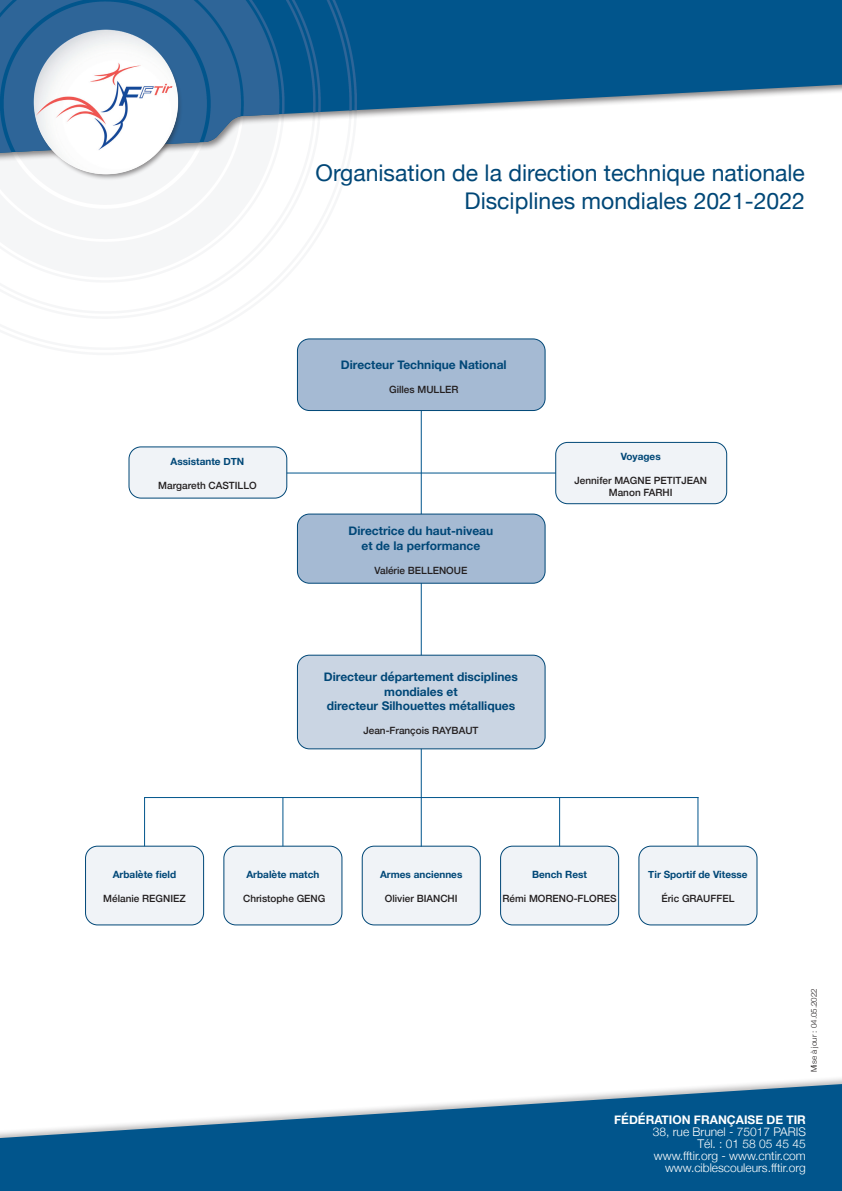
<style>
.page{position:relative;width:842px;height:1191px;background:#fff}
.page>*{position:absolute;margin:0;border:0;box-sizing:border-box;transform-origin:0 0}
.t1{font:23px "Helvetica Neue";color:#004777}
.t2{font:700 12px/14.4px "Helvetica Neue";color:#004777;text-align:center}
.t3{font:300 12px "Helvetica Neue";color:#fff}
.t4{font:700 12px "Helvetica Neue";color:#fff}
.t5{font:500 10px "Helvetica Neue";color:#231f20}
.t6{font:700 10px "Helvetica Neue";color:#004777}
.t7{font:300 8px "Helvetica Neue";color:#231f20}
</style>
<div class="page">
<hr style="left:276px;top:472px;width:290px;height:1px;background:#01558c">
<hr style="left:144px;top:797px;width:554px;height:1px;background:#01558c">
<svg style="left:0;top:1084px;width:842px;height:107px;fill:#01558c"></svg>
<svg style="left:404px;top:0;width:438px;height:115px;background:#266c9a"></svg>
<img style="left:223px;top:0;width:181px;height:145px">
<img style="left:0;top:0;width:223px;height:181px">
<hr style="left:421px;top:410px;width:1px;height:388px;background:#01558c">
<div style="left:556px;top:442px;width:171px;height:62px;background:#f0f3f7;border-radius:12px"></div>
<div style="left:555px;top:442px;width:172px;height:62px;border:1px solid #004777;border-radius:12px"></div>
<div style="left:129px;top:447px;width:158px;height:51px;background:#f0f3f7;border-radius:12px"></div>
<div style="left:128px;top:446px;width:159px;height:52px;border:1px solid #004777;border-radius:12px"></div>
<div style="left:297px;top:339px;width:248px;height:71px;background:#a5bad3;border-radius:12px"></div>
<div style="left:297px;top:338px;width:249px;height:73px;border:1px solid #004777;border-radius:12px"></div>
<div style="left:297px;top:514px;width:248px;height:69px;background:#a5bad3;border-radius:12px"></div>
<div style="left:297px;top:513px;width:249px;height:70px;border:1px solid #004777;border-radius:12px"></div>
<div style="left:297px;top:655px;width:248px;height:94px;background:#cad5e3;border-radius:12px"></div>
<div style="left:297px;top:654px;width:249px;height:95px;border:1px solid #004777;border-radius:12px"></div>
<div style="left:224px;top:846px;width:118px;height:79px;background:#f0f3f7;border-radius:12px"></div>
<div style="left:223px;top:845px;width:119px;height:80px;border:1px solid #004777;border-radius:12px"></div>
<div style="left:86px;top:846px;width:118px;height:79px;background:#f0f3f7;border-radius:12px"></div>
<div style="left:85px;top:845px;width:119px;height:80px;border:1px solid #004777;border-radius:12px"></div>
<div style="left:639px;top:846px;width:118px;height:79px;background:#f0f3f7;border-radius:12px"></div>
<div style="left:638px;top:845px;width:119px;height:80px;border:1px solid #004777;border-radius:12px"></div>
<div style="left:501px;top:846px;width:118px;height:79px;background:#f0f3f7;border-radius:12px"></div>
<div style="left:500px;top:845px;width:119px;height:80px;border:1px solid #004777;border-radius:12px"></div>
<div style="left:362px;top:846px;width:118px;height:79px;background:#f0f3f7;border-radius:12px"></div>
<div style="left:362px;top:845px;width:119px;height:80px;border:1px solid #004777;border-radius:12px"></div>
<hr style="left:282px;top:797px;width:1px;height:49px;background:#01558c">
<hr style="left:421px;top:798px;width:1px;height:48px;background:#01558c">
<hr style="left:144px;top:797px;width:1px;height:49px;background:#01558c">
<hr style="left:559px;top:797px;width:1px;height:49px;background:#01558c">
<hr style="left:697px;top:797px;width:1px;height:48px;background:#01558c">
<p class="t1" style="left:316px;top:156px;width:491px">Organisation de la direction technique nationale</p>
<p class="t1" style="left:464px;top:184px;width:342px">Disciplines mondiales 2021-2022</p>
<p class="t6" style="left:171px;top:454px;width:75px">Assistante DTN</p>
<p class="t5" style="left:158px;top:478px;width:100px">Margareth CASTILLO</p>
<p class="t2" style="left:341px;top:357px;width:167px">Directeur Technique National</p>
<p class="t5" style="left:389px;top:381px;width:71px">Gilles MULLER</p>
<p class="t2" style="left:349px;top:524px;width:146px">Directrice du haut-niveau</p>
<p class="t2" style="left:361px;top:538px;width:120px">et de la performance</p>
<p class="t5" style="left:375px;top:562px;width:94px">Valérie BELLENOUE</p>
<p class="t2" style="left:324px;top:670px;width:195px">Directeur département disciplines mondiales et</p>
<p class="t2" style="left:327px;top:699px;width:190px">directeur Silhouettes métalliques</p>
<p class="t5" style="left:363px;top:722px;width:117px">Jean-François RAYBAUT</p>
<p class="t6" style="left:621px;top:448px;width:42px">Voyages</p>
<p class="t5" style="left:574px;top:472px;width:134px">Jennifer MAGNE PETITJEAN</p>
<p class="t5" style="left:609px;top:484px;width:65px">Manon FARHI</p>
<p class="t6" style="left:113px;top:867px;width:65px">Arbalète field</p>
<p class="t5" style="left:103px;top:890px;width:84px">Mélanie REGNIEZ</p>
<p class="t6" style="left:246px;top:867px;width:74px">Arbalète match</p>
<p class="t5" style="left:243px;top:890px;width:84px">Christophe GENG</p>
<p class="t6" style="left:380px;top:867px;width:84px">Armes anciennes</p>
<p class="t5" style="left:385px;top:890px;width:74px">Olivier BIANCHI</p>
<p class="t6" style="left:532px;top:867px;width:57px">Bench Rest</p>
<p class="t5" style="left:502px;top:890px;width:116px">Rémi MORENO-FLORES</p>
<p class="t6" style="left:648px;top:867px;width:101px">Tir Sportif de Vitesse</p>
<p class="t5" style="left:661px;top:890px;width:74px">Éric GRAUFFEL</p>
<p class="t7" style="left:808px;top:1072px;width:86px;rotate:-90deg">Mise à jour : 04.05.2022</p>
<p class="t4" style="left:614px;top:1110px;width:193px">FÉDÉRATION FRANÇAISE DE TIR</p>
<p class="t3" style="left:653px;top:1122px;width:155px">38, rue Brunel - 75017 PARIS</p>
<p class="t3" style="left:697px;top:1134px;width:110px">Tél. : 01 58 05 45 45</p>
<p class="t3" style="left:654px;top:1146px;width:154px">www.fftir.org - www.cntir.com</p>
<p class="t3" style="left:665px;top:1158px;width:142px">www.ciblescouleurs.fftir.org</p>
</div>
